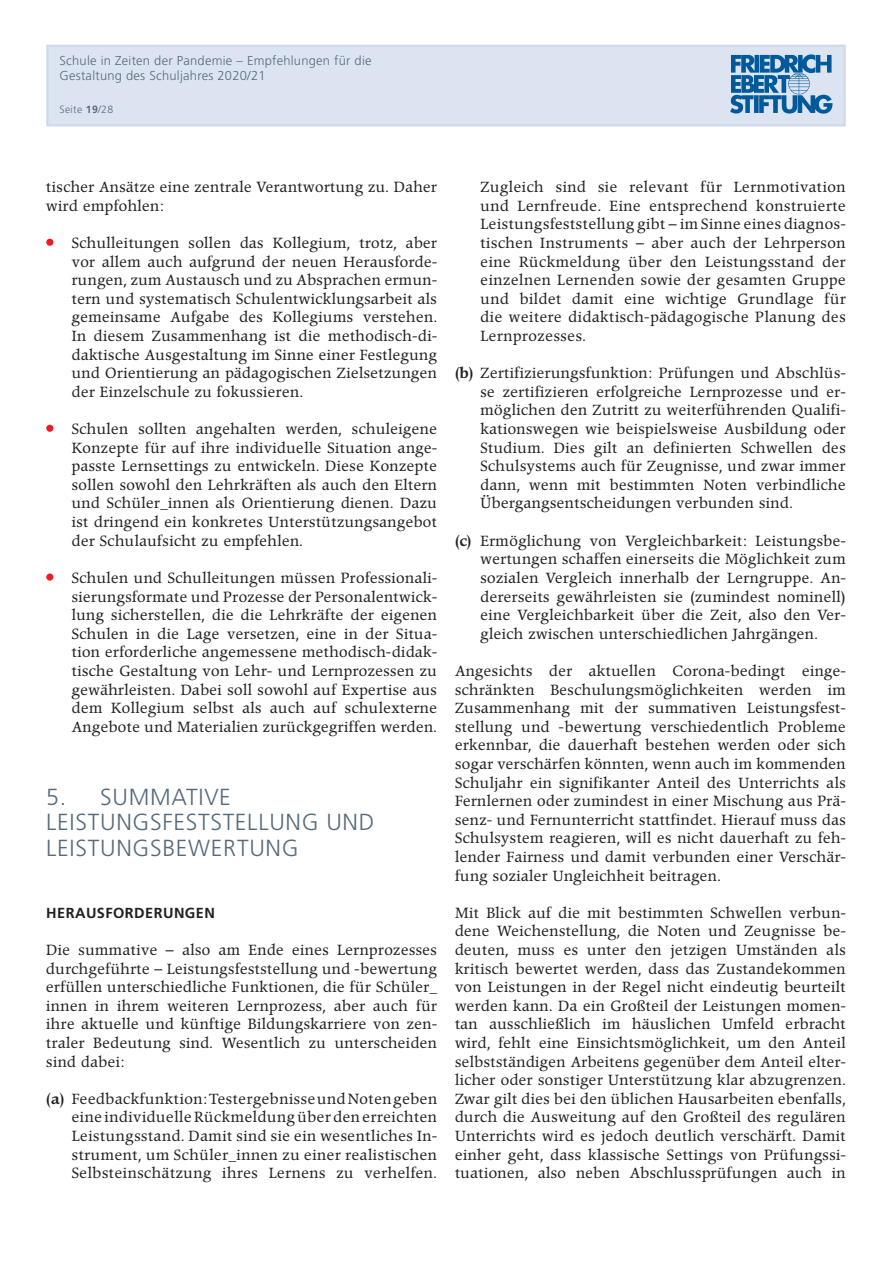
<style>
.page{position:relative;width:893px;height:1263px;background:#fff}
.page>*{position:absolute;margin:0;border:0;box-sizing:border-box;transform-origin:0 0}
.t1{font:300 23.25px/25.5px "Frutiger";letter-spacing:.03em;color:#566a7b}
.t2{font:14.55px/18.6px "Poppl Pontifex BE";letter-spacing:.03em;color:#231f20;text-align:justify}
.t3{font:700 14.55px "Frutiger";letter-spacing:.03em;color:#231f20}
.t4{font:300 12.9px/15px "Frutiger CE";letter-spacing:.02em;color:#566a7b}
.t5{font:300 10.5px "Frutiger";letter-spacing:.03em;color:#566a7b}
.s1{font-family:"Frutiger CE";font-weight:700}
.s2{font-weight:500}
</style>
<div class="page">
<div style="left:46px;top:239px;width:7px;height:7px;background:#ee1d23;border-radius:50%"></div>
<div style="left:46px;top:425px;width:7px;height:7px;background:#ee1d23;border-radius:50%"></div>
<div style="left:46px;top:573px;width:7px;height:8px;background:#ee1d23;border-radius:50%"></div>
<div style="left:46px;top:45px;width:800px;height:81px;background:#dde4f1;border:2px solid #cfd9eb"></div>
<img style="left:730px;top:54px;width:103px;height:60px">
<p class="t4" style="left:60px;top:53px;width:314px">Schule in Zeiten der Pandemie – Empfehlungen für die<br>Gestaltung des Schuljahres 2020/21</p>
<p class="t5" style="left:60px;top:103px;width:55px">Seite <span class="s1">19</span>/28</p>
<p class="t2" style="left:46px;top:178px;width:392px">tischer Ansätze eine zentrale Verantwortung zu. Daher wird empfohlen:</p>
<p class="t2" style="left:72px;top:234px;width:367px">Schulleitungen sollen das Kollegium, trotz, aber vor allem auch aufgrund der neuen Herausforde&shy;rungen, zum Austausch und zu Absprachen ermun&shy;tern und systematisch Schulentwicklungsarbeit als gemeinsame Aufgabe des Kollegiums verstehen.<br>In diesem Zusammenhang ist die methodisch-di&shy;daktische Ausgestaltung im Sinne einer Festlegung und Orientierung an pädagogischen Zielsetzungen der Einzelschule zu fokussieren.</p>
<p class="t2" style="left:72px;top:420px;width:367px">Schulen sollten angehalten werden, schuleigene Konzepte für auf ihre individuelle Situation ange&shy;passte Lernsettings zu entwickeln. Diese Konzepte sollen sowohl den Lehrkräften als auch den Eltern und Schüler_innen als Orientierung dienen. Dazu ist dringend ein konkretes Unterstützungsangebot der Schulaufsicht zu empfehlen.</p>
<p class="t2" style="left:72px;top:569px;width:367px">Schulen und Schulleitungen müssen Professionali&shy;sierungsformate und Prozesse der Personalentwick&shy;lung sicherstellen, die die Lehrkräfte der eigenen Schulen in die Lage versetzen, eine in der Situa&shy;tion erforderliche angemessene methodisch-didak&shy;tische Gestaltung von Lehr- und Lernprozessen zu gewährleisten. Dabei soll sowohl auf Expertise aus dem Kollegium selbst als auch auf schulexterne Angebote und Materialien zurückgegriffen werden.</p>
<h1 class="t1" style="left:46px;top:784px;width:330px">5. SUMMATIVE<br>LEISTUNGSFESTSTELLUNG UND<br>LEISTUNGSBEWERTUNG</h1>
<p class="t3" style="left:46px;top:904px;width:170px">HERAUSFORDERUNGEN</p>
<p class="t2" style="left:46px;top:941px;width:392px">Die summative – also am Ende eines Lernprozesses durchgeführte – Leistungsfeststellung und -bewertung erfüllen unterschiedliche Funktionen, die für Schüler_ innen in ihrem weiteren Lernprozess, aber auch für ihre aktuelle und künftige Bildungskarriere von zen&shy;traler Bedeutung sind. Wesentlich zu unterscheiden sind dabei:</p>
<p class="t2" style="left:72px;top:1090px;width:367px;text-indent:-26px"><span class="s2">(a)</span> Feedbackfunktion: Testergebnisse und Noten geben eine individuelle Rückmeldung über den erreichten Leistungsstand. Damit sind sie ein wesentliches In&shy;strument, um Schüler_innen zu einer realistischen Selbsteinschätzung ihres Lernens zu verhelfen.</p>
<p class="t2" style="left:480px;top:178px;width:367px">Zugleich sind sie relevant für Lernmotivation und Lernfreude. Eine entsprechend konstruierte Leistungsfeststellung gibt – im Sinne eines diagnos&shy;tischen Instruments – aber auch der Lehrperson eine Rückmeldung über den Leistungsstand der einzelnen Lernenden sowie der gesamten Gruppe und bildet damit eine wichtige Grundlage für die weitere didaktisch-pädagogische Planung des Lernprozesses.</p>
<p class="t2" style="left:480px;top:364px;width:367px;text-indent:-26px"><span class="s2">(b)</span> Zertifizierungsfunktion: Prüfungen und Abschlüs&shy;se zertifizieren erfolgreiche Lernprozesse und er&shy;möglichen den Zutritt zu weiterführenden Qualifi&shy;kationswegen wie beispielsweise Ausbildung oder Studium. Dies gilt an definierten Schwellen des Schulsystems auch für Zeugnisse, und zwar immer dann, wenn mit bestimmten Noten verbindliche Übergangsentscheidungen verbunden sind.</p>
<p class="t2" style="left:480px;top:532px;width:367px;text-indent:-26px"><span class="s2">(c)</span> Ermöglichung von Vergleichbarkeit: Leistungsbe&shy;wertungen schaffen einerseits die Möglichkeit zum sozialen Vergleich innerhalb der Lerngruppe. An&shy;dererseits gewährleisten sie (zumindest nominell) eine Vergleichbarkeit über die Zeit, also den Ver&shy;gleich zwischen unterschiedlichen Jahrgängen.</p>
<p class="t2" style="left:455px;top:662px;width:392px">Angesichts der aktuellen Corona-bedingt einge&shy;schränkten Beschulungsmöglichkeiten werden im Zusammenhang mit der summativen Leistungsfest&shy;stellung und -bewertung verschiedentlich Probleme erkennbar, die dauerhaft bestehen werden oder sich sogar verschärfen könnten, wenn auch im kommenden Schuljahr ein signifikanter Anteil des Unterrichts als Fernlernen oder zumindest in einer Mischung aus Prä&shy;senz- und Fernunterricht stattfindet. Hierauf muss das Schulsystem reagieren, will es nicht dauerhaft zu feh&shy;lender Fairness und damit verbunden einer Verschär&shy;fung sozialer Ungleichheit beitragen.</p>
<p class="t2" style="left:455px;top:904px;width:392px">Mit Blick auf die mit bestimmten Schwellen verbun&shy;dene Weichenstellung, die Noten und Zeugnisse be&shy;deuten, muss es unter den jetzigen Umständen als kritisch bewertet werden, dass das Zustandekommen von Leistungen in der Regel nicht eindeutig beurteilt werden kann. Da ein Großteil der Leistungen momen&shy;tan ausschließlich im häuslichen Umfeld erbracht wird, fehlt eine Einsichtsmöglichkeit, um den Anteil selbstständigen Arbeitens gegenüber dem Anteil elter&shy;licher oder sonstiger Unterstützung klar abzugrenzen.<br>Zwar gilt dies bei den üblichen Hausarbeiten ebenfalls, durch die Ausweitung auf den Großteil des regulären Unterrichts wird es jedoch deutlich verschärft. Damit einher geht, dass klassische Settings von Prüfungssi&shy;tuationen, also neben Abschlussprüfungen auch in</p>
</div>
